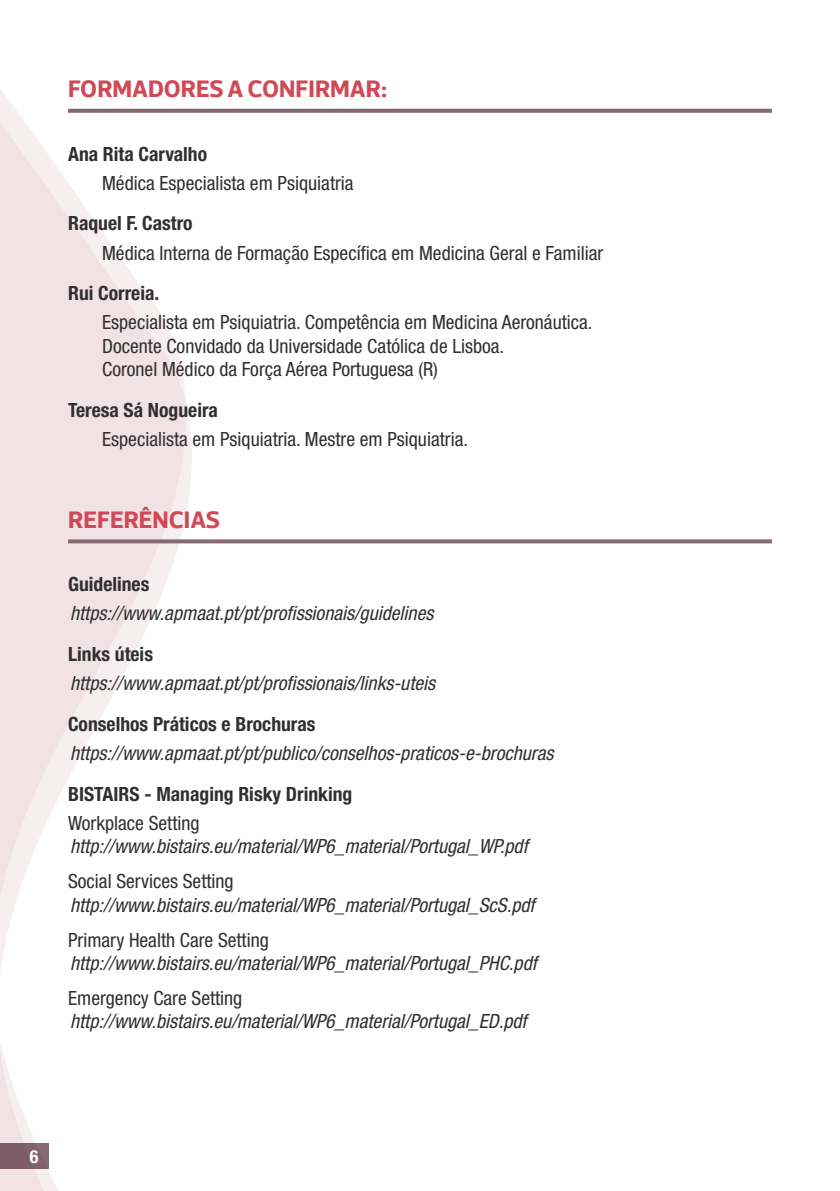
<style>
.page{position:relative;width:840px;height:1191px;background:#fff}
.page>*{position:absolute;margin:0;border:0;box-sizing:border-box;transform-origin:0 0}
.Título_do_trabalho{font:700 24px "Acto CTT";letter-spacing:.005em;color:#d04957}
.t1{font:italic condensed 19.6px "Helvetica Neue LT Std";color:#312f30}
.t2{font:condensed 19.6px "Helvetica Neue LT Std";color:#312f30}
.t3{font:700 condensed 19.6px "Helvetica Neue LT Std";color:#312f30}
.t4{font:700 condensed 18px "Helvetica Neue LT Std";color:#fff}
</style>
<div class="page">
<svg style="left:0;top:89px;width:192px;height:1102px"></svg>
<div style="left:0;top:1143px;width:49px;height:25px;background:#7f5d68"></div>
<svg style="left:68px;top:109px;width:703px;height:4px;background:#8c727a"></svg>
<svg style="left:68px;top:539px;width:703px;height:4px;background:#90777f"></svg>
<p class="Título_do_trabalho" style="left:68px;top:75px;width:320px">FORMADORES A CONFIRMAR:</p>
<p class="t3" style="left:68px;top:142px;width:140px">Ana Rita Carvalho</p>
<p class="t2" style="left:102px;top:171px;width:253px">Médica Especialista em Psiquiatria</p>
<p class="t3" style="left:68px;top:211px;width:126px">Raquel F. Castro</p>
<p class="t2" style="left:102px;top:241px;width:502px">Médica Interna de Formação Específica em Medicina Geral e Familiar</p>
<p class="t3" style="left:68px;top:281px;width:93px">Rui Correia.</p>
<p class="t2" style="left:102px;top:311px;width:491px">Especialista em Psiquiatria. Competência em Medicina Aeronáutica.</p>
<p class="t2" style="left:102px;top:334px;width:403px">Docente Convidado da Universidade Católica de Lisboa.</p>
<p class="t2" style="left:102px;top:358px;width:337px">Coronel Médico da Força Aérea Portuguesa (R)</p>
<p class="t3" style="left:68px;top:398px;width:151px">Teresa Sá Nogueira</p>
<p class="t2" style="left:102px;top:428px;width:367px">Especialista em Psiquiatria. Mestre em Psiquiatria.</p>
<p class="Título_do_trabalho" style="left:68px;top:505px;width:153px">REFERÊNCIAS</p>
<p class="t3" style="left:68px;top:572px;width:83px">Guidelines</p>
<p class="t1" style="left:70px;top:602px;width:364px">https://www.apmaat.pt/pt/profissionais/guidelines</p>
<p class="t3" style="left:68px;top:642px;width:86px">Links úteis</p>
<p class="t1" style="left:70px;top:672px;width:366px">https://www.apmaat.pt/pt/profissionais/links-uteis</p>
<p class="t3" style="left:68px;top:712px;width:249px">Conselhos Práticos e Brochuras</p>
<p class="t1" style="left:70px;top:741px;width:484px">https://www.apmaat.pt/pt/publico/conselhos-praticos-e-brochuras</p>
<p class="t3" style="left:68px;top:781px;width:286px">BISTAIRS - Managing Risky Drinking</p>
<p class="t2" style="left:68px;top:811px;width:133px">Workplace Setting</p>
<p class="t1" style="left:70px;top:835px;width:459px">http://www.bistairs.eu/material/WP6_material/Portugal_WP.pdf</p>
<p class="t2" style="left:68px;top:870px;width:167px">Social Services Setting</p>
<p class="t1" style="left:70px;top:893px;width:466px">http://www.bistairs.eu/material/WP6_material/Portugal_ScS.pdf</p>
<p class="t2" style="left:68px;top:928px;width:202px">Primary Health Care Setting</p>
<p class="t1" style="left:70px;top:951px;width:468px">http://www.bistairs.eu/material/WP6_material/Portugal_PHC.pdf</p>
<p class="t2" style="left:68px;top:986px;width:176px">Emergency Care Setting</p>
<p class="t1" style="left:70px;top:1010px;width:458px">http://www.bistairs.eu/material/WP6_material/Portugal_ED.pdf</p>
<p class="t4" style="left:30px;top:1145px;width:10px">6</p>
</div>
